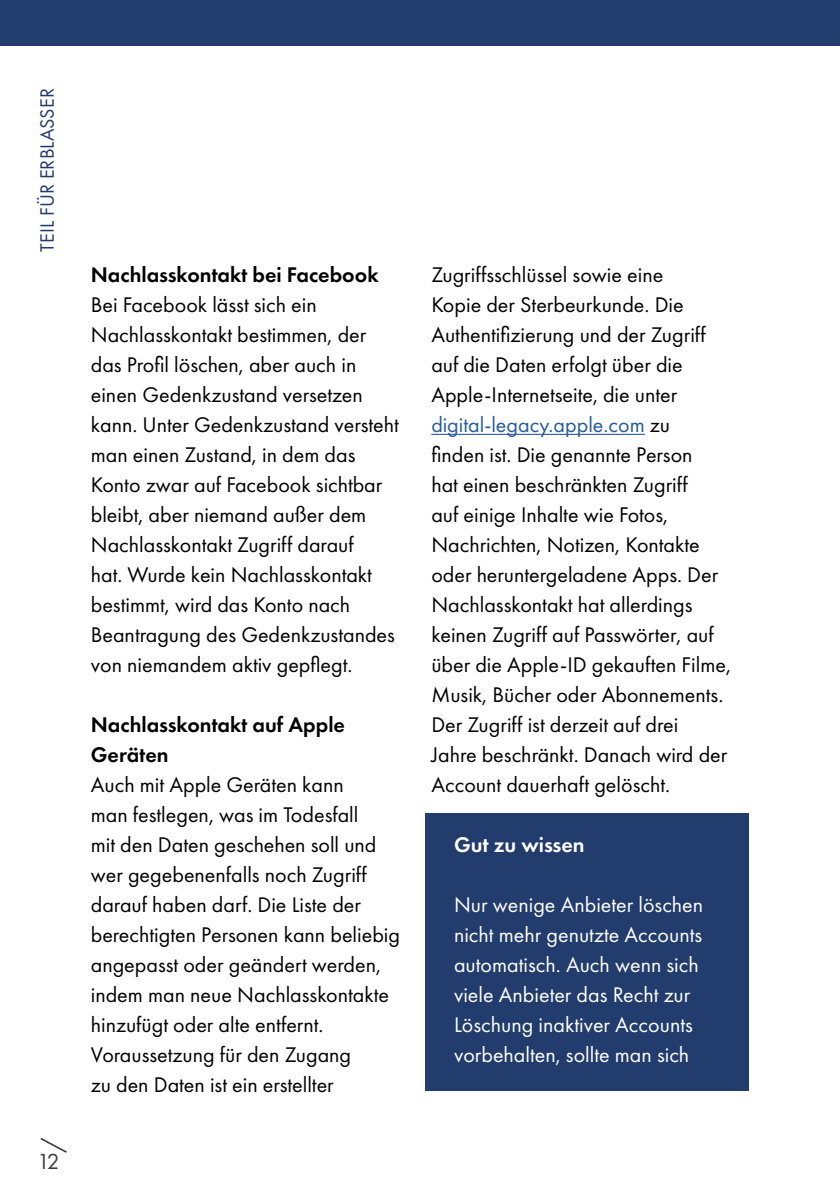
<style>
.page{position:relative;width:840px;height:1191px;background:#fff}
.page>*{position:absolute;margin:0;border:0;box-sizing:border-box;transform-origin:0 0}
.t1{font:22.6px "Futura PT";color:#3c3c3b}
.Corps_de_texte{font:22px/30px "Futura PT";color:#000}
.Corps_de_texte_avec_fond_bleu{font:22px/30px "Futura PT";color:#fff}
.t2{font:600 22px/30px "Futura PT";color:#000}
.Corps_de_texte_avec_fond_bleu-2{font:600 22px "Futura PT";color:#fff}
.t3{font:20px "Futura PT";letter-spacing:.01em;color:#213c6d}
.s1{color:#275b9b}
</style>
<div class="page">
<div style="left:0;top:0;width:839px;height:45px;background:#213c6d"></div>
<svg style="left:40px;top:1138px;width:27px;height:15px"></svg>
<hr style="left:431px;top:434px;width:213px;height:1px;background:#275b9b">
<div style="left:425px;top:813px;width:323px;height:67px;background:#213c6d"></div>
<div style="left:425px;top:873px;width:323px;height:217px;background:#213c6d"></div>
<p class="t3" style="left:35px;top:252px;width:165px;rotate:-90deg">TEIL FÜR ERBLASSER</p>
<p class="t1" style="left:37px;top:1147px;width:24px">12</p>
<h6 class="t2" style="left:91px;top:259px;width:289px">Nachlasskontakt bei Facebook</h6>
<p class="Corps_de_texte" style="left:91px;top:290px;width:309px">Bei Facebook lässt sich ein<br>Nachlasskontakt bestimmen, der das Profil löschen, aber auch in einen Gedenkzustand versetzen kann. Unter Gedenkzustand versteht man einen Zustand, in dem das<br>Konto zwar auf Facebook sichtbar bleibt, aber niemand außer dem<br>Nachlasskontakt Zugriff darauf<br>hat. Wurde kein Nachlasskontakt bestimmt, wird das Konto nach<br>Beantragung des Gedenkzustandes von niemandem aktiv gepflegt.</p>
<h6 class="t2" style="left:91px;top:709px;width:256px">Nachlasskontakt auf Apple<br>Geräten</h6>
<p class="Corps_de_texte" style="left:91px;top:770px;width:310px">Auch mit Apple Geräten kann<br>man festlegen, was im Todesfall<br>mit den Daten geschehen soll und wer gegebenenfalls noch Zugriff darauf haben darf. Die Liste der berechtigten Personen kann beliebig angepasst oder geändert werden, indem man neue Nachlasskontakte hinzufügt oder alte entfernt.</p>
<p class="Corps_de_texte" style="left:91px;top:1040px;width:262px">Voraussetzung für den Zugang zu den Daten ist ein erstellter</p>
<p class="Corps_de_texte" style="left:431px;top:260px;width:301px">Zugriffsschlüssel sowie eine<br>Kopie der Sterbeurkunde. Die<br>Authentifizierung und der Zugriff auf die Daten erfolgt über die<br>Apple-Internetseite, die unter <span class="s1">digital-legacy.apple.com</span> zu<br>finden ist. Die genannte Person<br>hat einen beschränkten Zugriff<br>auf einige Inhalte wie Fotos,<br>Nachrichten, Notizen, Kontakte oder heruntergeladene Apps. Der<br>Nachlasskontakt hat allerdings keinen Zugriff auf Passwörter, auf über die Apple-ID gekauften Filme,<br>Musik, Bücher oder Abonnements.<br>Der Zugriff ist derzeit auf drei<br>Jahre beschränkt. Danach wird der<br>Account dauerhaft gelöscht.</p>
<p class="Corps_de_texte_avec_fond_bleu-2" style="left:454px;top:831px;width:132px">Gut zu wissen</p>
<p class="Corps_de_texte_avec_fond_bleu" style="left:454px;top:890px;width:250px">Nur wenige Anbieter löschen nicht mehr genutzte Accounts automatisch. Auch wenn sich viele Anbieter das Recht zur<br>Löschung inaktiver Accounts vorbehalten, sollte man sich</p>
</div>
